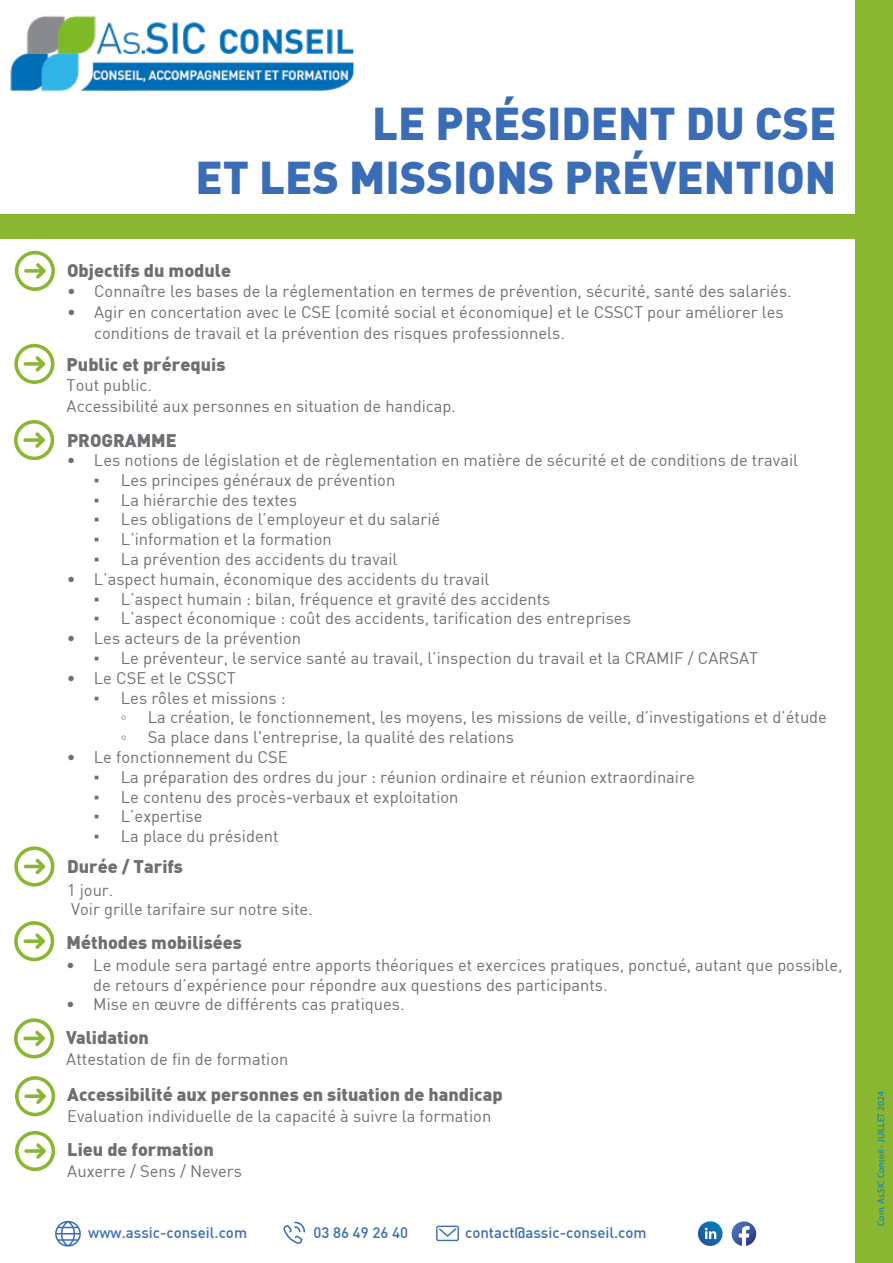
<style>
.page{position:relative;width:893px;height:1263px;background:#fff}
.page>*{position:absolute;margin:0;border:0;box-sizing:border-box;transform-origin:0 0}
.t1{font:900 45px/54px "DIN";color:#3a6db6;text-align:right}
.t2{font:900 18px "DIN";color:#6e6f72}
.t3{font:16.5px/19.8px "DIN";color:#6e6f72}
.t4{font:16.5px "Times New Roman";color:#6e6f72}
.t5{font:500 15px "DIN";color:#3a6db6}
.t6{font:9.3px "Myriad Pro";color:#0081c2}
.s1{font-family:"Times New Roman"}
</style>
<div class="page">
<div style="left:855px;top:0;width:38px;height:1263px;background:#8ab731"></div>
<div style="left:0;top:214px;width:893px;height:25px;background:#8ab731"></div>
<svg style="left:732px;top:1221px;width:24px;height:25px"></svg>
<svg style="left:698px;top:1221px;width:24px;height:25px"></svg>
<svg style="left:705px;top:1227px;width:11px;height:12px"></svg>
<svg style="left:55px;top:1221px;width:26px;height:25px"></svg>
<svg style="left:436px;top:1225px;width:23px;height:16px"></svg>
<svg style="left:283px;top:1222px;width:22px;height:22px"></svg>
<img style="left:10px;top:16px;width:345px;height:75px">
<svg style="left:14px;top:344px;width:40px;height:40px"></svg>
<svg style="left:14px;top:846px;width:40px;height:40px"></svg>
<svg style="left:14px;top:921px;width:40px;height:40px"></svg>
<svg style="left:14px;top:1018px;width:40px;height:40px"></svg>
<svg style="left:15px;top:1076px;width:40px;height:40px"></svg>
<svg style="left:15px;top:1131px;width:40px;height:40px"></svg>
<svg style="left:15px;top:251px;width:40px;height:40px"></svg>
<svg style="left:14px;top:420px;width:40px;height:40px"></svg>
<h1 class="t1" style="left:195px;top:95px;width:642px">LE PRÉSIDENT DU CSE<br>ET LES MISSIONS PRÉVENTION</h1>
<p class="t2" style="left:67px;top:258px;width:165px">Objectifs du module</p>
<p class="t3" style="left:67px;top:281px;width:726px">• Connaître les bases de la réglementation en termes de prévention, sécurité, santé des salariés.</p>
<p class="t3" style="left:94px;top:301px;width:691px;line-height:21px;text-indent:-27px">• Agir en concertation avec le CSE (comité social et économique) et le CSSCT pour améliorer les conditions de travail et la prévention des risques professionnels.</p>
<p class="t2" style="left:67px;top:352px;width:160px">Public et prérequis</p>
<p class="t3" style="left:67px;top:375px;width:391px;line-height:21px">Tout public.<br>Accessibilité aux personnes en situation de handicap.</p>
<p class="t2" style="left:67px;top:428px;width:111px">PROGRAMME</p>
<p class="t3" style="left:67px;top:450px;width:733px">• Les notions de législation et de règlementation en matière de sécurité et de conditions de travail</p>
<p class="t3" style="left:94px;top:470px;width:303px"><span class="s1">▪</span> Les principes généraux de prévention</p>
<p class="t3" style="left:94px;top:489px;width:204px"><span class="s1">▪</span> La hiérarchie des textes</p>
<p class="t3" style="left:94px;top:509px;width:348px"><span class="s1">▪</span> Les obligations de l’employeur et du salarié</p>
<p class="t3" style="left:94px;top:529px;width:239px"><span class="s1">▪</span> L’information et la formation</p>
<p class="t3" style="left:94px;top:549px;width:305px"><span class="s1">▪</span> La prévention des accidents du travail</p>
<p class="t3" style="left:67px;top:569px;width:424px">• L’aspect humain, économique des accidents du travail</p>
<p class="t3" style="left:94px;top:588px;width:458px"><span class="s1">▪</span> L’aspect humain : bilan, fréquence et gravité des accidents</p>
<p class="t3" style="left:94px;top:608px;width:538px"><span class="s1">▪</span> L’aspect économique : coût des accidents, tarification des entreprises</p>
<p class="t3" style="left:67px;top:628px;width:236px">• Les acteurs de la prévention</p>
<p class="t3" style="left:94px;top:648px;width:666px"><span class="s1">▪</span> Le préventeur, le service santé au travail, l’inspection du travail et la CRAMIF / CARSAT</p>
<p class="t3" style="left:67px;top:668px;width:171px">• Le CSE et le CSSCT</p>
<p class="t3" style="left:94px;top:687px;width:193px"><span class="s1">▪</span> Les rôles et missions :</p>
<p class="t4" style="left:121px;top:707px;width:7px">◦</p>
<p class="t3" style="left:148px;top:707px;width:681px">La création, le fonctionnement, les moyens, les missions de veille, d’investigations et d’étude</p>
<p class="t4" style="left:121px;top:727px;width:7px">◦</p>
<p class="t3" style="left:148px;top:727px;width:368px">Sa place dans l'entreprise, la qualité des relations</p>
<p class="t3" style="left:67px;top:747px;width:222px">• Le fonctionnement du CSE</p>
<p class="t3" style="left:94px;top:767px;width:602px"><span class="s1">▪</span> La préparation des ordres du jour : réunion ordinaire et réunion extraordinaire</p>
<p class="t3" style="left:94px;top:786px;width:366px"><span class="s1">▪</span> Le contenu des procès-verbaux et exploitation</p>
<p class="t3" style="left:94px;top:806px;width:110px"><span class="s1">▪</span> L’expertise</p>
<p class="t3" style="left:94px;top:826px;width:186px"><span class="s1">▪</span> La place du président</p>
<p class="t2" style="left:67px;top:855px;width:117px">Durée / Tarifs</p>
<p class="t3" style="left:67px;top:879px;width:247px">1 jour.<br>Voir grille tarifaire sur notre site.</p>
<p class="t2" style="left:67px;top:930px;width:177px">Méthodes mobilisées</p>
<p class="t3" style="left:93px;top:955px;width:751px;text-indent:-27px">• Le module sera partagé entre apports théoriques et exercices pratiques, ponctué, autant que possible, de retours d’expérience pour répondre aux questions des participants.</p>
<p class="t3" style="left:66px;top:994px;width:340px">• Mise en œuvre de différents cas pratiques.</p>
<p class="t2" style="left:66px;top:1025px;width:84px">Validation</p>
<p class="t3" style="left:66px;top:1048px;width:224px">Attestation de fin de formation</p>
<p class="t2" style="left:67px;top:1083px;width:437px">Accessibilité aux personnes en situation de handicap</p>
<p class="t3" style="left:67px;top:1106px;width:425px">Evaluation individuelle de la capacité à suivre la formation</p>
<p class="t2" style="left:67px;top:1138px;width:148px">Lieu de formation</p>
<p class="t3" style="left:67px;top:1161px;width:176px">Auxerre / Sens / Nevers</p>
<p class="t5" style="left:88px;top:1223px;width:160px">www.assic-conseil.com</p>
<p class="t5" style="left:314px;top:1223px;width:96px">03 86 49 26 40</p>
<p class="t5" style="left:465px;top:1223px;width:183px">contact@assic-conseil.com</p>
<p class="t6" style="left:875px;top:1226px;width:136px;rotate:-90deg">Com. As.SIC Conseil - JUILLET 2024</p>
</div>
